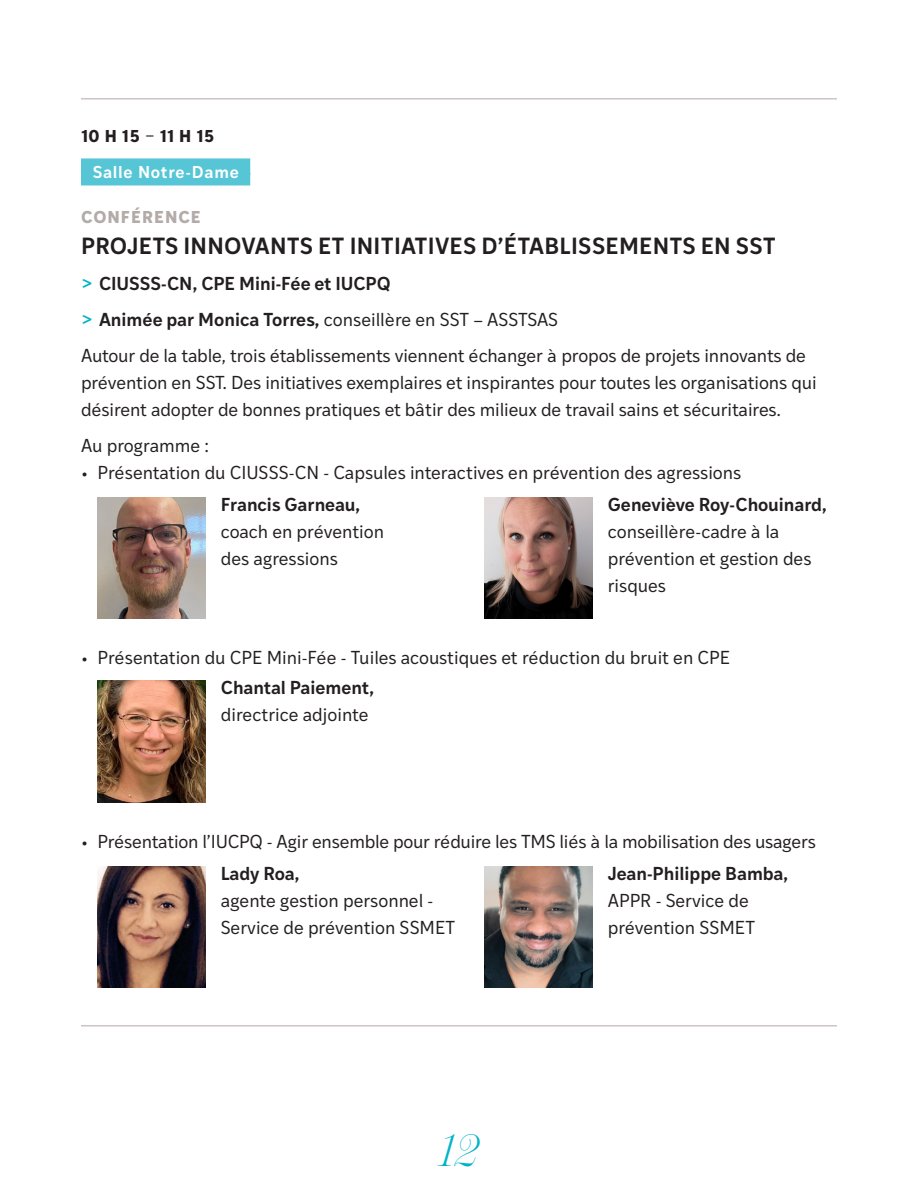
<style>
.page{position:relative;width:918px;height:1188px;background:#fff}
.page>*{position:absolute;margin:0;border:0;box-sizing:border-box;transform-origin:0 0}
.t1{font:italic 300 45px "Scotch Display";color:#00b4c8}
.TITLES{font:600 22.5px "Ivy Style Sans";letter-spacing:.01em;color:#231f20}
.TITLES-2{font:18px/27px "Ivy Style Sans";letter-spacing:-.005em;color:#231f20}
.TITLES-3{font:600 18px "Ivy Style Sans";letter-spacing:-.005em;color:#231f20}
.TITLES-4{font:600 16.5px "Ivy Style Sans";letter-spacing:.045em;color:#fff}
.TITLES-5{font:700 16.5px "Ivy Style Sans";letter-spacing:.045em;color:#231f20}
.TITLES-6{font:700 16.5px "Ivy Style Sans";letter-spacing:.06em;color:#b2aba8}
.s1{font-weight:400}
.s2{color:#56c6d6}
.s3{font-weight:700;color:#00b4c8}
.s4{font-weight:600}
</style>
<div class="page">
<hr style="left:81px;top:98px;width:756px;height:1px;background:#b2aba8">
<div style="left:81px;top:158px;width:169px;height:27px;background:#56c6d6"></div>
<hr style="left:81px;top:1025px;width:756px;height:1px;background:#b2aba8">
<img style="left:98px;top:497px;width:108px;height:122px">
<img style="left:98px;top:866px;width:108px;height:122px">
<img style="left:484px;top:497px;width:108px;height:122px">
<img style="left:98px;top:681px;width:108px;height:121px">
<img style="left:484px;top:866px;width:108px;height:122px">
<p class="TITLES-5" style="left:81px;top:122px;width:135px">10 H 15 <span class="s1">–</span> 11 H 15</p>
<p class="TITLES-4" style="left:81px;top:159px;width:172px"><span class="s2">--</span>Salle Notre-Dame<span class="s2">--</span></p>
<p class="TITLES-6" style="left:81px;top:203px;width:121px">CONFÉRENCE</p>
<p class="TITLES" style="left:81px;top:229px;width:696px">PROJETS INNOVANTS ET INITIATIVES D’ÉTABLISSEMENTS EN SST</p>
<p class="TITLES-3" style="left:81px;top:270px;width:311px"><span class="s3">&gt;</span> CIUSSS-CN, CPE Mini-Fée et IUCPQ</p>
<p class="TITLES-2" style="left:81px;top:306px;width:479px"><span class="s3">&gt;</span> <span class="s4">Animée par Monica Torres,</span> conseillère en SST – ASSTSAS</p>
<p class="TITLES-2" style="left:81px;top:342px;width:737px">Autour de la table, trois établissements viennent échanger à propos de projets innovants de prévention en SST. Des initiatives exemplaires et inspirantes pour toutes les organisations qui désirent adopter de bonnes pratiques et bâtir des milieux de travail sains et sécuritaires.</p>
<p class="TITLES-2" style="left:81px;top:432px;width:130px">Au programme :</p>
<p class="TITLES-2" style="left:81px;top:459px;width:662px">• Présentation du CIUSSS-CN - Capsules interactives en prévention des agressions</p>
<p class="TITLES-3" style="left:221px;top:490px;width:141px">Francis Garneau,</p>
<p class="TITLES-2" style="left:221px;top:517px;width:165px">coach en prévention</p>
<p class="TITLES-2" style="left:221px;top:544px;width:119px">des agressions</p>
<p class="TITLES-2" style="left:608px;top:490px;width:221px"><span class="s4">Geneviève Roy-Chouinard, </span>conseillère-cadre à la prévention et gestion des risques</p>
<p class="TITLES-2" style="left:81px;top:643px;width:651px">• Présentation du CPE Mini-Fée - Tuiles acoustiques et réduction du bruit en CPE</p>
<p class="TITLES-3" style="left:221px;top:674px;width:155px">Chantal Paiement,</p>
<p class="TITLES-2" style="left:221px;top:700px;width:149px">directrice adjointe</p>
<p class="TITLES-2" style="left:81px;top:828px;width:736px">• Présentation l’IUCPQ - Agir ensemble pour réduire les TMS liés à la mobilisation des usagers</p>
<p class="TITLES-3" style="left:221px;top:859px;width:80px">Lady Roa,</p>
<p class="TITLES-2" style="left:221px;top:886px;width:236px">agente gestion personnel -<br>Service de prévention SSMET</p>
<h1 class="t1" style="left:439px;top:1125px;width:41px">12</h1>
<p class="TITLES-2" style="left:608px;top:859px;width:182px"><span class="s4">Jean-Philippe Bamba,<br></span>APPR - Service de prévention SSMET</p>
</div>
